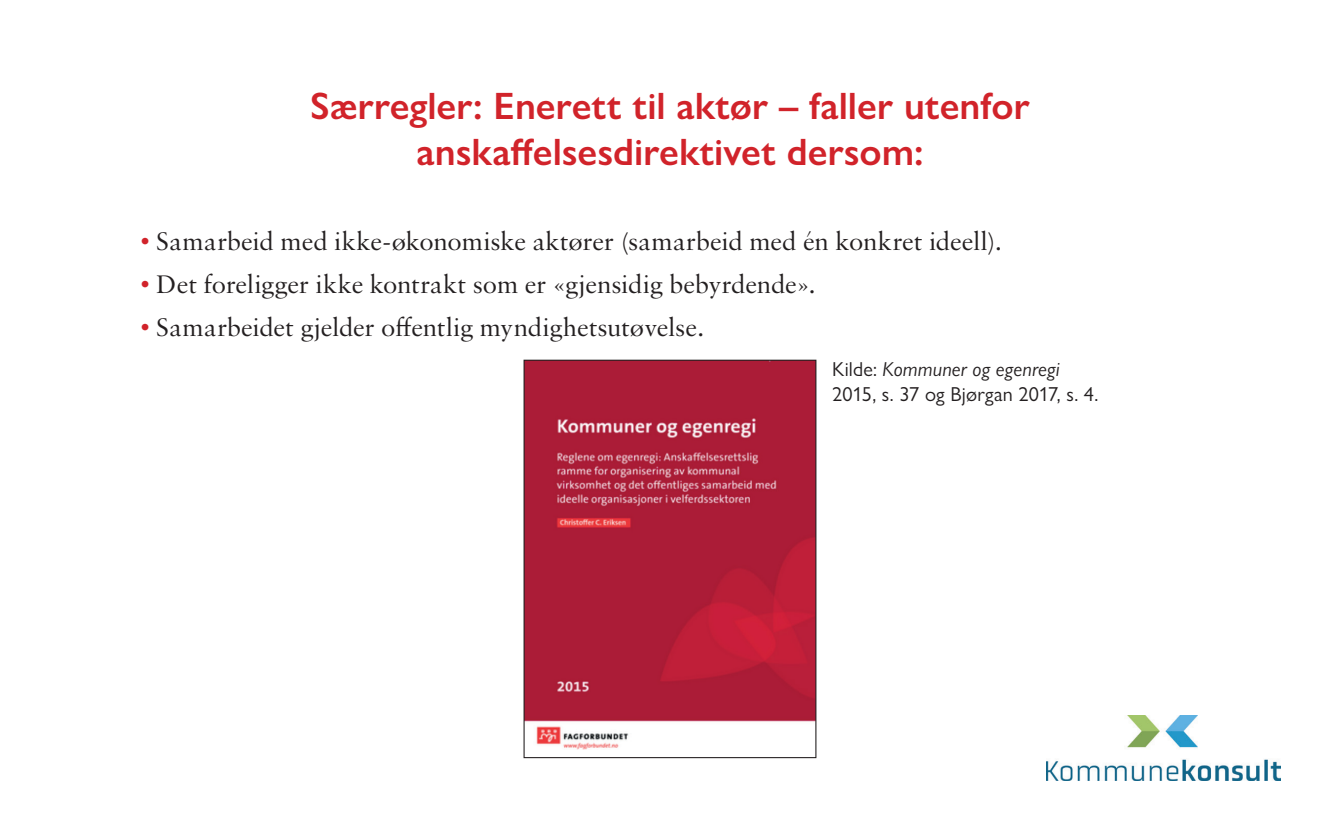
<style>
.page{position:relative;width:1340px;height:830px;background:#fff}
.page>*{position:absolute;margin:0;border:0;box-sizing:border-box;transform-origin:0 0}
.t1{font:600 38.25px/45.9px "Gill Sans Nova";color:#d1232a;text-align:center}
.t2{font:27px "Sabon MT Std";letter-spacing:-.005em;color:#231f20}
.t3{font:20.25px/24.8px "Gill Sans Nova";letter-spacing:.01em;color:#231f20}
.s1{color:#d1232a}
.s2{font-style:italic}
</style>
<div class="page">
<img style="left:525px;top:361px;width:289px;height:388px">
<div style="left:523px;top:359px;width:293px;height:398px;border:1px solid #231f20"></div>
<img style="left:1046px;top:715px;width:233px;height:65px">
<h1 class="t1" style="left:310px;top:83px;width:721px">Særregler: Enerett til aktør – faller utenfor anskaffelsesdirektivet dersom:</h1>
<p class="t2" style="left:140px;top:225px;width:863px"><span class="s1">•</span> Samarbeid med ikke-økonomiske aktører (samarbeid med én konkret ideell).</p>
<p class="t2" style="left:140px;top:268px;width:677px"><span class="s1">•</span> Det foreligger ikke kontrakt som er «gjensidig bebyrdende».</p>
<p class="t2" style="left:140px;top:310px;width:565px"><span class="s1">•</span> Samarbeidet gjelder offentlig myndighetsutøvelse.</p>
<p class="t3" style="left:832px;top:356px;width:268px">Kilde: <span class="s2">Kommuner og egenregi<br></span>2015, s. 37 og Bjørgan 2017, s. 4.</p>
</div>
